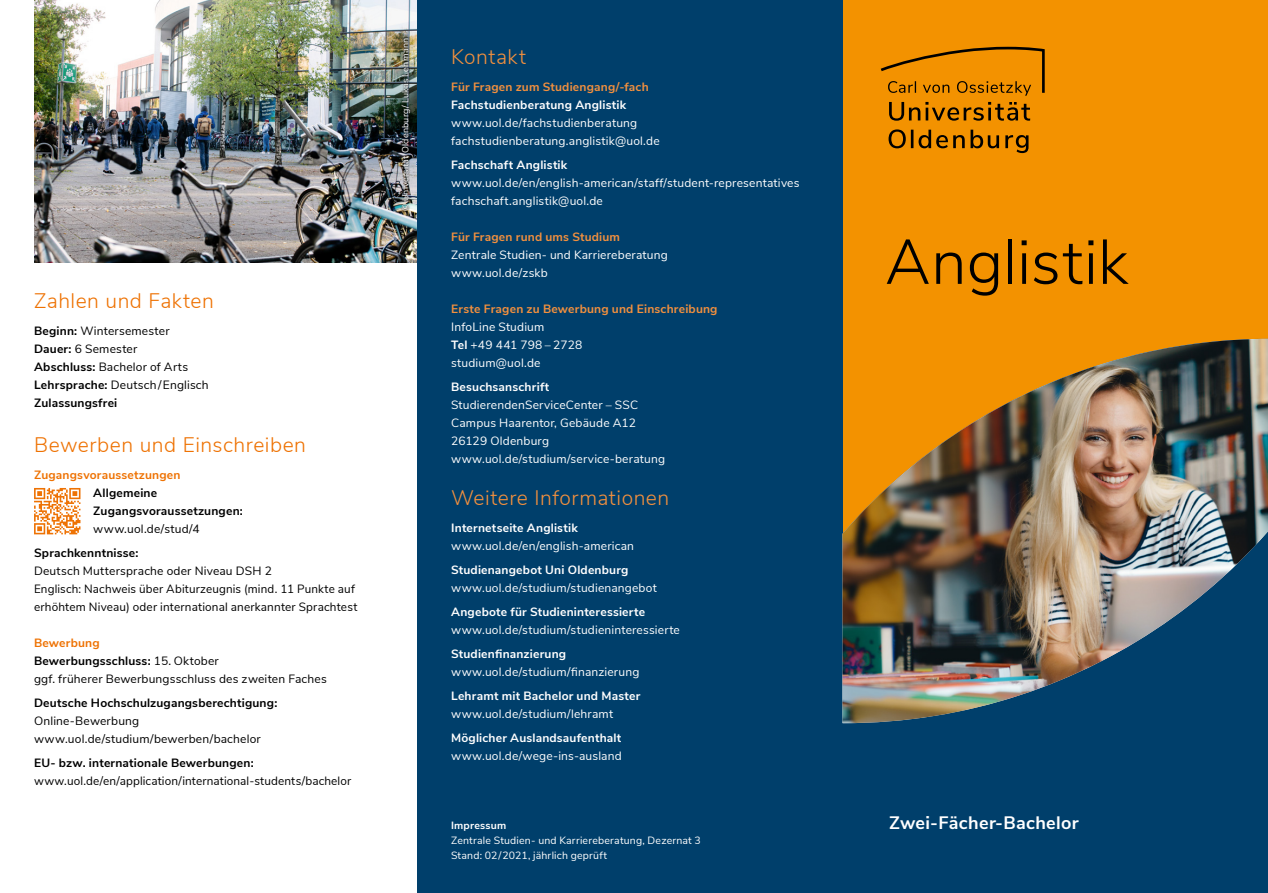
<style>
.page{position:relative;width:1268px;height:893px;background:#fff}
.page>*{position:absolute;margin:0;border:0;box-sizing:border-box;transform-origin:0 0}
.t1{font:300 63px "Nunito Sans";color:#000}
.t2{font:300 21px "Nunito Sans";letter-spacing:.025em;color:#ee7203}
.t3{font:300 21px "Nunito Sans";letter-spacing:.025em;color:#f3903e}
.t4{font:700 18px "Nunito Sans";letter-spacing:.02em;color:#fff}
.t5{font:12px/18px "Nunito Sans";letter-spacing:.015em;color:#fff}
.t6{font:12px/18px "Nunito Sans";letter-spacing:.015em;color:#000}
.t7{font:700 12px "Nunito Sans";letter-spacing:.015em;color:#fff}
.t8{font:700 12px/18px "Nunito Sans";letter-spacing:.015em;color:#000}
.t9{font:700 12px "Nunito Sans";letter-spacing:.015em;color:#f3903e}
.t10{font:700 12px "Nunito Sans";letter-spacing:.015em;color:#ee7203}
.t11{font:10.5px/15px "Nunito Sans";letter-spacing:.02em;color:#fff}
.t12{font:700 10.5px "Nunito Sans";letter-spacing:.02em;color:#fff}
.t13{font:9px "Nunito Sans";letter-spacing:.025em;color:#fff}
.s1{font-weight:700}
.s2{font-weight:700;color:#ee7203}
</style>
<div class="page">
<div style="left:842px;top:0;width:425px;height:339px;background:#f39200"></div>
<div style="left:842px;top:723px;width:425px;height:170px;background:#003f6b"></div>
<div style="left:417px;top:0;width:425px;height:893px;background:#003f6b"></div>
<svg style="left:888px;top:129px;width:140px;height:24px;background:#ba6f00"></svg>
<svg style="left:888px;top:102px;width:142px;height:19px;background:#af6900"></svg>
<svg style="left:880px;top:47px;width:164px;height:49px;background:#d88200"></svg>
<img style="left:842px;top:339px;width:425px;height:384px">
<svg style="left:34px;top:488px;width:46px;height:46px"></svg>
<img style="left:34px;top:0;width:383px;height:263px">
<img style="left:399px;top:37px;width:12px;height:175px">
<h2 class="t2" style="left:34px;top:286px;width:181px">Zahlen und Fakten</h2>
<p class="t6" style="left:34px;top:322px;width:176px"><span class="s1">Beginn:</span> Wintersemester<br><span class="s1">Dauer:</span> 6 Semester<br><span class="s1">Abschluss:</span> Bachelor of Arts<br><span class="s1">Lehrsprache:</span> Deutsch / Englisch<br><span class="s1">Zulassungsfrei</span></p>
<h2 class="t2" style="left:34px;top:430px;width:273px">Bewerben und Einschreiben</h2>
<p class="t10" style="left:34px;top:466px;width:148px">Zugangsvoraussetzungen</p>
<p class="t8" style="left:93px;top:484px;width:151px">Allgemeine<br>Zugangsvoraussetzungen:</p>
<p class="t6" style="left:93px;top:520px;width:108px">www.uol.de/stud/4</p>
<p class="t8" style="left:34px;top:544px;width:106px">Sprachkenntnisse:</p>
<p class="t6" style="left:34px;top:562px;width:325px">Deutsch Muttersprache oder Niveau DSH 2<br>Englisch: Nachweis über Abiturzeugnis (mind. 11 Punkte auf erhöhtem Niveau) oder international anerkannter Sprachtest</p>
<p class="t6" style="left:34px;top:634px;width:294px"><span class="s2">Bewerbung<br></span><span class="s1">Bewerbungsschluss:</span> 15. Oktober<br>ggf. früherer Bewerbungsschluss des zweiten Faches</p>
<p class="t8" style="left:34px;top:694px;width:245px">Deutsche Hochschulzugangsberechtigung:</p>
<p class="t6" style="left:34px;top:712px;width:228px">Online-Bewerbung www.uol.de/studium/bewerben/bachelor</p>
<p class="t8" style="left:34px;top:754px;width:221px">EU- bzw. internationale Bewerbungen:</p>
<p class="t6" style="left:34px;top:772px;width:318px">www.uol.de/en/application/international-students/bachelor</p>
<p class="t13" style="left:398px;top:211px;width:174px;rotate:-90deg">© Universität Oldenburg/ Lukas Lehmann</p>
<h2 class="t3" style="left:451px;top:42px;width:76px">Kontakt</h2>
<p class="t9" style="left:451px;top:78px;width:199px">Für Fragen zum Studiengang/-fach</p>
<p class="t7" style="left:451px;top:96px;width:177px">Fachstudienberatung Anglistik</p>
<p class="t5" style="left:451px;top:113px;width:210px">www.uol.de/fachstudienberatung fachstudienberatung.anglistik@uol.de</p>
<p class="t7" style="left:451px;top:156px;width:118px">Fachschaft Anglistik</p>
<p class="t5" style="left:451px;top:173px;width:350px">www.uol.de/en/english-american/staff/student-representatives fachschaft.anglistik@uol.de</p>
<p class="t9" style="left:451px;top:228px;width:170px">Für Fragen rund ums Studium</p>
<p class="t5" style="left:451px;top:245px;width:218px">Zentrale Studien- und Karriereberatung www.uol.de/zskb</p>
<p class="t9" style="left:451px;top:300px;width:268px">Erste Fragen zu Bewerbung und Einschreibung</p>
<p class="t5" style="left:451px;top:317px;width:133px">InfoLine Studium<br><span class="s1">Tel</span> +49 441 798 – 2728 studium@uol.de</p>
<p class="t7" style="left:451px;top:378px;width:100px">Besuchsanschrift</p>
<p class="t5" style="left:451px;top:395px;width:215px">StudierendenServiceCenter – SSC<br>Campus Haarentor, Gebäude A12<br>26129 Oldenburg www.uol.de/studium/service-beratung</p>
<h2 class="t3" style="left:451px;top:483px;width:220px">Weitere Informationen</h2>
<p class="t7" style="left:451px;top:519px;width:128px">Internetseite Anglistik</p>
<p class="t5" style="left:451px;top:536px;width:184px">www.uol.de/en/english-american</p>
<p class="t7" style="left:451px;top:561px;width:179px">Studienangebot Uni Oldenburg</p>
<p class="t5" style="left:451px;top:578px;width:207px">www.uol.de/studium/studienangebot</p>
<p class="t7" style="left:451px;top:603px;width:195px">Angebote für Studieninteressierte</p>
<p class="t5" style="left:451px;top:620px;width:230px">www.uol.de/studium/studieninteressierte</p>
<p class="t7" style="left:451px;top:645px;width:116px">Studienfinanzierung</p>
<p class="t5" style="left:451px;top:662px;width:190px">www.uol.de/studium/finanzierung</p>
<p class="t7" style="left:451px;top:687px;width:191px">Lehramt mit Bachelor und Master</p>
<p class="t5" style="left:451px;top:704px;width:163px">www.uol.de/studium/lehramt</p>
<p class="t7" style="left:451px;top:729px;width:172px">Möglicher Auslandsaufenthalt</p>
<p class="t5" style="left:451px;top:746px;width:172px">www.uol.de/wege-ins-ausland</p>
<h1 class="t1" style="left:884px;top:216px;width:245px">Anglistik</h1>
<p class="t12" style="left:451px;top:818px;width:57px">Impressum</p>
<h3 class="t4" style="left:889px;top:809px;width:191px">Zwei-Fächer-Bachelor</h3>
<p class="t11" style="left:451px;top:832px;width:251px">Zentrale Studien- und Karriereberatung, Dezernat 3<br>Stand: 02 / 2021, jährlich geprüft</p>
</div>
